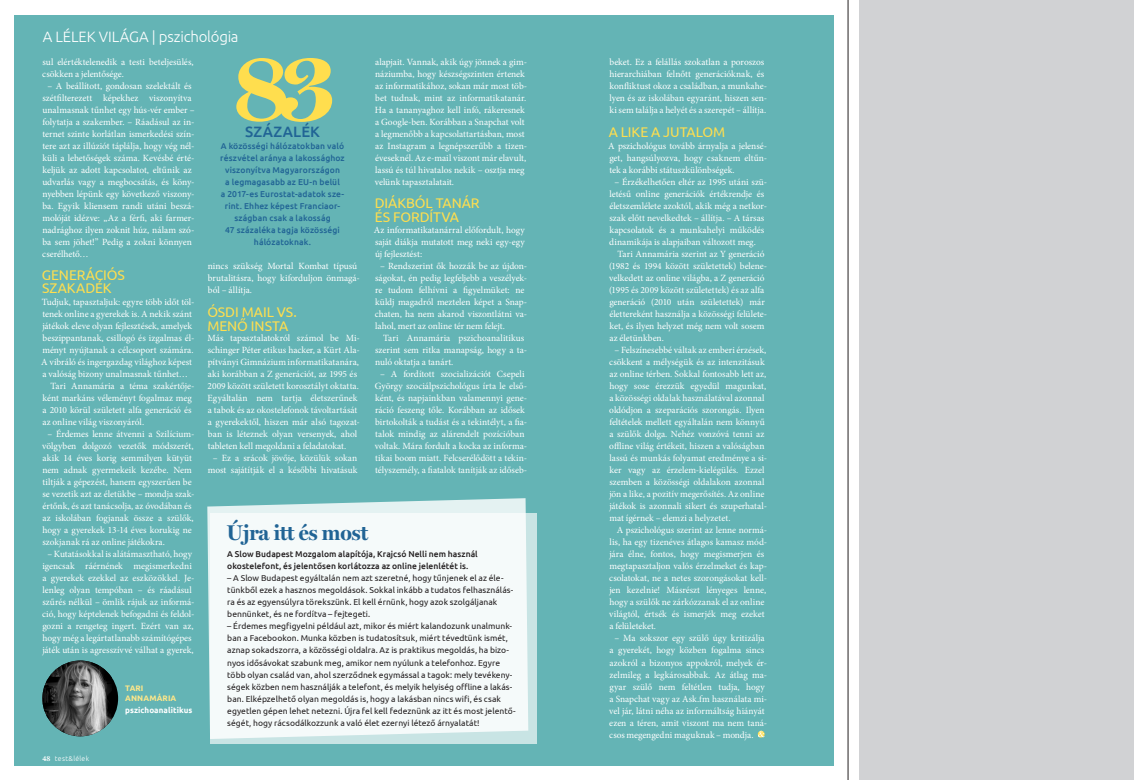
<style>
.page{position:relative;width:1134px;height:780px;background:#fff}
.page>*{position:absolute;margin:0;border:0;box-sizing:border-box;transform-origin:0 0}
.kenyér_Mo{font:98.7px "MH Miller Display Bold";color:#ffde4e}
.t1{font:21.4px "MH Miller Display Bold";color:#216495}
.kenyér_Mo-2{font:300 15px "Ubuntu";letter-spacing:-.015em;color:#fff}
.kenyér_Mo-3{font:500 15px "Ubuntu";letter-spacing:.015em;color:#216495}
.kenyér_Mo-4{font:14px/14px "Ubuntu";letter-spacing:-.005em;color:#ffde4e}
.kenyér_Mo-5{font:9.5px/12px "Minion Pro";letter-spacing:-.005em;color:#fff}
.kenyér_Mo-6{font:8.5px/12px "Ubuntu";letter-spacing:.005em;color:#231f20}
.kenyér_Mo-7{font:500 8.5px/12px "Ubuntu";letter-spacing:.015em;color:#216495;text-align:center}
.kenyér_Mo-8{font:500 8.5px/12px "Ubuntu";letter-spacing:.005em;color:#231f20}
.kenyér_Mo-9{font:700 8px "Ubuntu";letter-spacing:.01em;color:#fff}
.kenyér_Mo-10{font:700 8px/10px "Ubuntu";letter-spacing:.015em;color:#ffe789}
.t2{font:300 7px "Ubuntu";letter-spacing:.04em;color:#fff}
.s1{font-family:"Swift EF H Bold";font-weight:400;font-size:7.5px}
</style>
<div class="page">
<div style="left:14px;top:15px;width:819px;height:750px;background:#64b4b5"></div>
<div style="left:859px;top:0;width:275px;height:780px;background:#d1d2d4"></div>
<div style="left:42px;top:660px;width:76px;height:76px;background:#000;border-radius:50%"></div>
<img style="left:42px;top:660px;width:70px;height:76px">
<div style="left:210px;top:513px;width:327px;height:230px;background:#c8e4e4"></div>
<svg style="left:207px;top:498px;width:321px;height:241px;background:#eff7f7"></svg>
<hr style="left:848px;top:0;width:1px;height:780px;background:#231f20">
<svg style="left:758px;top:730px;width:7px;height:7px"></svg>
<p class="kenyér_Mo-2" style="left:43px;top:28px;width:197px">A LÉLEK VILÁGA | pszichológia</p>
<p class="kenyér_Mo-5" style="left:42px;top:56px;width:153px">sul elértéktelenedik a testi beteljesülés, csökken a jelentősége.</p>
<p class="kenyér_Mo-5" style="left:42px;top:80px;width:154px;text-indent:5px">– A beállított, gondosan szelektált és szétfilterezett képekhez viszonyítva unalmasnak tűnhet egy hús-vér ember – folytatja a szakember. – Ráadásul az in&shy;ternet szinte korlátlan ismerkedési szín&shy;tere azt az illúziót táplálja, hogy vég nél&shy;küli a lehetőségek száma. Kevésbé érté&shy;keljük az adott kapcsolatot, eltűnik az udvarlás vagy a megbocsátás, és kön - nyebben lépünk egy következő viszony&shy;ba. Egyik kliensem randi utáni beszá&shy;molóját idézve: „Az a férfi, aki farmer&shy;nadrághoz ilyen zoknit húz, nálam szó&shy;ba sem jöhet!” Pedig a zokni könnyen cserélhető…</p>
<p class="kenyér_Mo-4" style="left:42px;top:268px;width:84px;line-height:13px">GENERÁCIÓS<br>SZAKADÉK</p>
<p class="kenyér_Mo-5" style="left:41px;top:296px;width:155px">Tudjuk, tapasztaljuk: egyre több időt töl&shy;tenek online a gyerekek is. A nekik szánt játékok eleve olyan fejlesztések, amelyek beszippantanak, csillogó és izgalmas él&shy;ményt nyújtanak a célcsoport számára.<br>A vibráló és ingergazdag világhoz képest a valóság bizony unalmasnak tűnhet…</p>
<p class="kenyér_Mo-5" style="left:42px;top:380px;width:154px;text-indent:8px">Tari Annamária a téma szakértője&shy;ként markáns véleményt fogalmaz meg a 2010 körül született alfa generáció és az online világ viszonyáról.</p>
<p class="kenyér_Mo-5" style="left:42px;top:428px;width:154px;text-indent:5px">– Érdemes lenne átvenni a Szilícium&shy;völgyben dolgozó vezetők módszerét, akik 14 éves korig semmilyen kütyüt nem adnak gyermekeik kezébe. Nem tiltják a gépezést, hanem egyszerűen be se vezetik azt az életükbe – mondja szak&shy;értőnk, és azt tanácsolja, az óvodában és az iskolában fogjanak össze a szülők, hogy a gyerekek 13-14 éves korukig ne szokjanak rá az online játékokra.</p>
<p class="kenyér_Mo-5" style="left:42px;top:548px;width:154px;text-align:center">– Kutatásokkal is alátámasztható, hogy igencsak ráérnének megismerkedni a gyerekek ezekkel az eszközökkel. Je&shy;lenleg olyan tempóban – és ráadásul szűrés nélkül – ömlik rájuk az informá&shy;ció, hogy képtelenek befogadni és feldol&shy;gozni a rengeteg ingert. Ezért van az, hogy még a legártatlanabb számítógépes játék után is agresszívvé válhat a gyerek,</p>
<p class="t2" style="left:42px;top:754px;width:48px"><span class="s1">48</span> test&amp;lélek</p>
<p class="kenyér_Mo-10" style="left:125px;top:682px;width:53px">TARI<br>ANNAMÁRIA</p>
<p class="kenyér_Mo-9" style="left:125px;top:705px;width:69px">pszichoanalitikus</p>
<p class="kenyér_Mo" style="left:233px;top:26px;width:103px">83</p>
<p class="kenyér_Mo-5" style="left:609px;top:56px;width:159px">beket. Ez a felállás szokatlan a poroszos hierarchiában felnőtt generációknak, és konfliktust okoz a családban, a munkahe&shy;lyen és az iskolában egyaránt, hiszen sen&shy;ki sem találja a helyét és a szerepét – állítja.</p>
<p class="kenyér_Mo-4" style="left:609px;top:125px;width:118px">A LIKE A JUTALOM</p>
<p class="kenyér_Mo-5" style="left:608px;top:140px;width:160px;text-align:justify">A pszichológus tovább árnyalja a jelensé&shy;get, hangsúlyozva, hogy csaknem eltűn&shy;tek a korábbi státuszkülönbségek.</p>
<p class="kenyér_Mo-5" style="left:609px;top:176px;width:159px;text-indent:5px">– Érzékelhetően eltér az 1995 utáni szü&shy;letésű online generációk értékrendje és életszemlélete azoktól, akik még a netkor&shy;szak előtt nevelkedtek – állítja. – A társas kapcsolatok és a munkahelyi működés dinamikája is alapjaiban változott meg.</p>
<p class="kenyér_Mo-5" style="left:609px;top:248px;width:160px;text-indent:8px">Tari Annamária szerint az Y generáció (1982 és 1994 között születettek) belene&shy;velkedett az online világba, a Z generáció (1995 és 2009 között születettek) és az alfa generáció (2010 után születettek) már élettereként használja a közösségi felülete&shy;ket, és ilyen helyzet még nem volt sosem az életünkben.</p>
<p class="kenyér_Mo-5" style="left:609px;top:344px;width:159px;text-indent:5px">– Felszínesebbé váltak az emberi érzések, csökkent a mélységük és az intenzitásuk az online térben. Sokkal fontosabb lett az, hogy sose érezzük egyedül magunkat, a közösségi oldalak használatával azonnal oldódjon a szeparációs szorongás. Ilyen feltételek mellett egyáltalán nem könnyű a szülők dolga. Nehéz vonzóvá tenni az offline világ értékeit, hiszen a valóságban lassú és munkás folyamat eredménye a si&shy;ker vagy az érzelem-kielégülés. Ezzel szemben a közösségi oldalakon azonnal jön a like, a pozitív megerősítés. Az online játékok is azonnali sikert és szuperhatal&shy;mat ígérnek – elemzi a helyzetet.</p>
<p class="kenyér_Mo-5" style="left:609px;top:524px;width:159px;text-indent:8px">A pszichológus szerint az lenne normá&shy;lis, ha egy tizenéves átlagos kamasz mód&shy;jára élne, fontos, hogy megismerjen és megtapasztaljon valós érzelmeket és kap&shy;csolatokat, ne a netes szorongásokat kell&shy;jen kezelnie! Másrészt lényeges lenne, hogy a szülők ne zárkózzanak el az online világtól, értsék és ismerjék meg ezeket a felületeket.</p>
<p class="kenyér_Mo-5" style="left:609px;top:632px;width:159px;text-indent:5px">– Ma sokszor egy szülő úgy kritizálja a gyerekét, hogy közben fogalma sincs azokról a bizonyos appokról, melyek ér&shy;zelmileg a legkárosabbak. Az átlag ma&shy;gyar szülő nem feltétlen tudja, hogy a Snapchat vagy az Ask.fm használata mi&shy;vel jár, látni néha az informáltság hiányát ezen a téren, amit viszont ma nem taná&shy;csos megengedni maguknak – mondja.</p>
<p class="kenyér_Mo-5" style="left:375px;top:56px;width:154px">alapjait. Vannak, akik úgy jönnek a gim&shy;náziumba, hogy készségszinten értenek az informatikához, sokan már most töb&shy;bet tudnak, mint az informatikatanár.<br>Ha a tananyaghoz kell infó, rákeresnek a Google-ben. Korábban a Snapchat volt a legmenőbb a kapcsolattartásban, most az Instagram a legnépszerűbb a tizen&shy;éveseknél. Az e-mail viszont már elavult, lassú és túl hivatalos nekik – osztja meg velünk tapasztalatait.</p>
<p class="kenyér_Mo-4" style="left:375px;top:196px;width:107px">DIÁKBÓL TANÁR<br>ÉS FORDÍTVA</p>
<p class="kenyér_Mo-5" style="left:374px;top:224px;width:152px;text-align:justify">Az informatikatanárral előfordult, hogy saját diákja mutatott meg neki egy-egy új fejlesztést:</p>
<p class="kenyér_Mo-5" style="left:375px;top:260px;width:154px;text-indent:5px">– Rendszerint ők hozzák be az újdon&shy;ságokat, én pedig legfeljebb a veszélyek&shy;re tudom felhívni a figyelmüket: ne küldj magadról meztelen képet a Snap&shy;chaten, ha nem akarod viszontlátni va&shy;lahol, mert az online tér nem felejt.</p>
<p class="kenyér_Mo-5" style="left:375px;top:332px;width:154px;text-indent:8px">Tari Annamária pszichoanalitikus szerint sem ritka manapság, hogy a ta&shy;nuló oktatja a tanárt.</p>
<p class="kenyér_Mo-5" style="left:375px;top:368px;width:154px;text-align:center">– A fordított szocializációt Csepeli György szociálpszichológus írta le első&shy;ként, és napjainkban valamennyi gene&shy;ráció feszeng tőle. Korábban az idősek birtokolták a tudást és a tekintélyt, a fia&shy;talok mindig az alárendelt pozícióban voltak. Mára fordult a kocka az informa&shy;tikai boom miatt. Felcserélődött a tekin&shy;télyszemély, a fiatalok tanítják az időseb-</p>
<p class="kenyér_Mo-3" style="left:245px;top:122px;width:77px">SZÁZALÉK</p>
<p class="kenyér_Mo-7" style="left:220px;top:140px;width:126px">A közösségi hálózatokban való részvétel aránya a lakossághoz viszonyítva Magyarországon<br>a legmagasabb az EU-n belül<br>a 2017-es Eurostat-adatok sze&shy;rint. Ehhez képest Franciaor&shy;szágban csak a lakosság<br>47 százaléka tagja közösségi hálózatoknak.</p>
<p class="kenyér_Mo-5" style="left:208px;top:260px;width:154px">nincs szükség Mortal Kombat típusú brutalitásra, hogy kiforduljon önmagá&shy;ból – állítja.</p>
<p class="kenyér_Mo-4" style="left:207px;top:305px;width:91px">ÓSDI MAIL VS.<br>MENŐ INSTA</p>
<p class="kenyér_Mo-5" style="left:207px;top:332px;width:154px">Más tapasztalatokról számol be Mi&shy;schinger Péter etikus hacker, a Kürt Ala&shy;pítványi Gimnázium informatikatanára, aki korábban a Z generációt, az 1995 és 2009 között született korosztályt oktatta.<br>Egyáltalán nem tartja életszerűnek a tabok és az okostelefonok távoltartását a gyerekektől, hiszen már alsó tagozat&shy;ban is léteznek olyan versenyek, ahol tableten kell megoldani a feladatokat.</p>
<p class="kenyér_Mo-5" style="left:208px;top:452px;width:151px;text-align:center">– Ez a srácok jövője, közülük sokan most sajátítják el a későbbi hivatásuk</p>
<p class="t1" style="left:227px;top:519px;width:143px">Újra itt és most</p>
<p class="kenyér_Mo-8" style="left:227px;top:548px;width:252px">A Slow Budapest Mozgalom alapítója, Krajcsó Nelli nem használ okostelefont, és jelentősen korlátozza az online jelenlétét is.</p>
<p class="kenyér_Mo-6" style="left:227px;top:572px;width:287px">– A Slow Budapest egyáltalán nem azt szeretné, hogy tűnjenek el az éle&shy;tünkből ezek a hasznos megoldások. Sokkal inkább a tudatos felhasználás&shy;ra és az egyensúlyra törekszünk. El kell érnünk, hogy azok szolgáljanak bennünket, és ne fordítva – fejtegeti.</p>
<p class="kenyér_Mo-6" style="left:227px;top:620px;width:290px">– Érdemes megfigyelni például azt, mikor és miért kalandozunk unalmunk&shy;ban a Facebookon. Munka közben is tudatosítsuk, miért tévedtünk ismét, aznap sokadszorra, a közösségi oldalra. Az is praktikus megoldás, ha bizo&shy;nyos idősávokat szabunk meg, amikor nem nyúlunk a telefonhoz. Egyre több olyan család van, ahol szerződnek egymással a tagok: mely tevékeny&shy;ségek közben nem használják a telefont, és melyik helyiség offline a lakás&shy;ban. Elképzelhető olyan megoldás is, hogy a lakásban nincs wifi, és csak egyetlen gépen lehet netezni. Újra fel kell fedeznünk az itt és most jelentő&shy;ségét, hogy rácsodálkozzunk a való élet ezernyi létező árnyalatát!</p>
</div>
